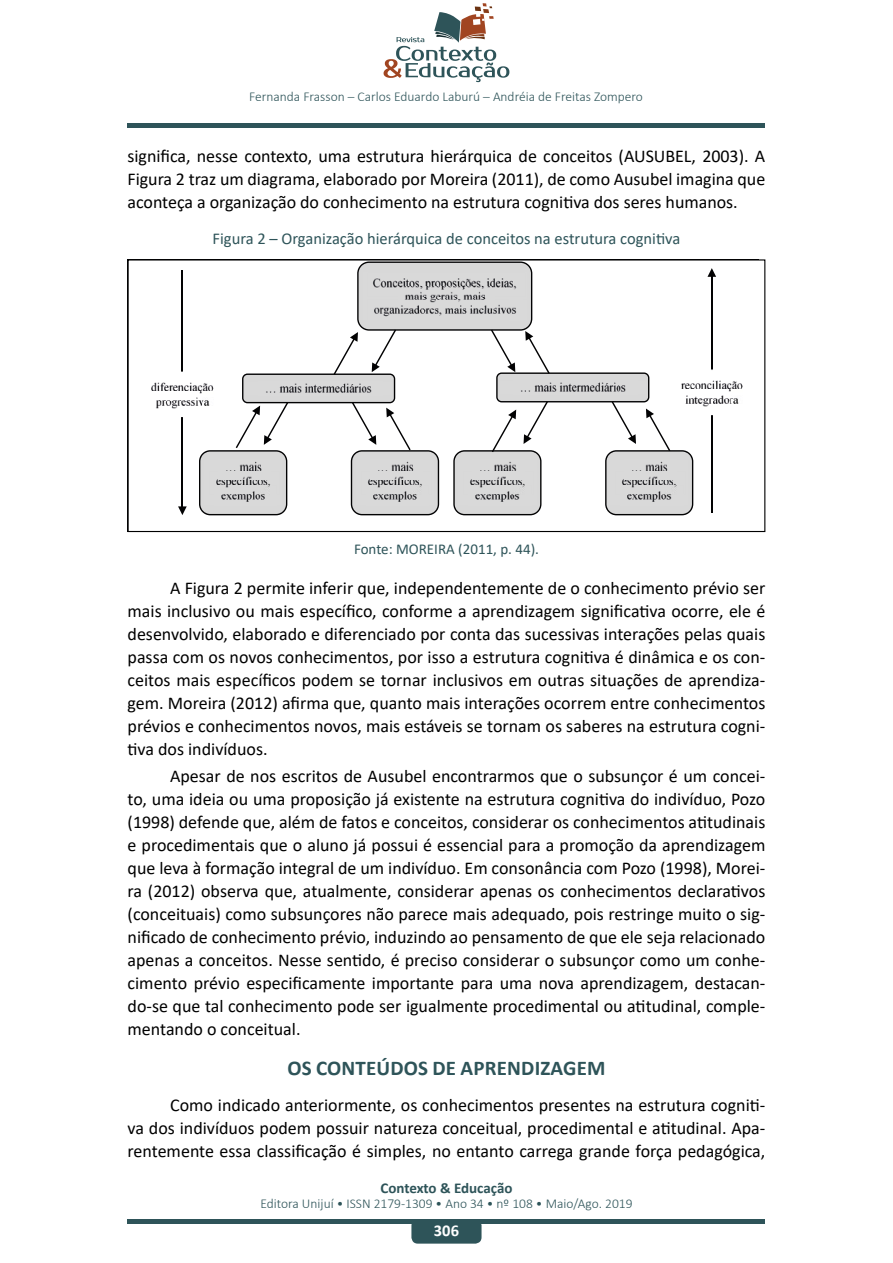
<style>
.page{position:relative;width:893px;height:1263px;background:#fff}
.page>*{position:absolute;margin:0;border:0;box-sizing:border-box;transform-origin:0 0}
.t1{font:700 21px "Calibri";letter-spacing:.01em;color:#2e5459}
.t2{font:18px/23px "Calibri";color:#000;text-align:justify}
.t3{font:16.5px "Calibri";color:#2e5459}
.t4{font:700 16.5px "Calibri";color:#fff}
.t5{font:15px "Calibri";color:#2e5459}
.t6{font:700 15px "Calibri";letter-spacing:-.005em;color:#2e5459}
.t7{font:300 13.5px "Calibri";color:#2e5459}
</style>
<div class="page">
<div style="left:128px;top:1219px;width:637px;height:5px;background:#2e5459"></div>
<div style="left:411px;top:1219px;width:71px;height:24px;background:#2e5459;border-radius:6px"></div>
<div style="left:128px;top:123px;width:637px;height:5px;background:#2e5459"></div>
<svg style="left:384px;top:3px;width:125px;height:79px"></svg>
<hr style="left:127px;top:259px;width:632px;height:1px;background:#020203">
<hr style="left:127px;top:260px;width:1px;height:272px;background:#020203">
<svg style="left:151px;top:261px;width:592px;height:254px"></svg>
<p class="t7" style="left:249px;top:88px;width:395px">Fernanda Frasson – Carlos Eduardo Laburú – Andréia de Freitas Zompero</p>
<p class="t2" style="left:128px;top:144px;width:639px">significa, nesse contexto, uma estrutura hierárquica de conceitos (AUSUBEL, 2003). A Figura 2 traz um diagrama, elaborado por Moreira (2011), de como Ausubel imagina que aconteça a organização do conhecimento na estrutura cognitiva dos seres humanos.</p>
<p class="t3" style="left:213px;top:227px;width:469px">Figura 2 – Organização hierárquica de conceitos na estrutura cognitiva</p>
<p class="t5" style="left:354px;top:538px;width:186px">Fonte: MOREIRA (2011, p. 44).</p>
<p class="t2" style="left:128px;top:576px;width:639px;text-indent:43px">A Figura 2 permite inferir que, independentemente de o conhecimento prévio ser mais inclusivo ou mais específico, conforme a aprendizagem significativa ocorre, ele é desenvolvido, elaborado e diferenciado por conta das sucessivas interações pelas quais passa com os novos conhecimentos, por isso a estrutura cognitiva é dinâmica e os con&shy;ceitos mais específicos podem se tornar inclusivos em outras situações de aprendiza&shy;gem. Moreira (2012) afirma que, quanto mais interações ocorrem entre conhecimentos prévios e conhecimentos novos, mais estáveis se tornam os saberes na estrutura cogni&shy;tiva dos indivíduos.</p>
<p class="t2" style="left:128px;top:764px;width:639px;text-indent:43px">Apesar de nos escritos de Ausubel encontrarmos que o subsunçor é um concei&shy;to, uma ideia ou uma proposição já existente na estrutura cognitiva do indivíduo, Pozo (1998) defende que, além de fatos e conceitos, considerar os conhecimentos atitudinais e procedimentais que o aluno já possui é essencial para a promoção da aprendizagem que leva à formação integral de um indivíduo. Em consonância com Pozo (1998), Morei&shy;ra (2012) observa que, atualmente, considerar apenas os conhecimentos declarativos (conceituais) como subsunçores não parece mais adequado, pois restringe muito o sig&shy;nificado de conhecimento prévio, induzindo ao pensamento de que ele seja relacionado apenas a conceitos. Nesse sentido, é preciso considerar o subsunçor como um conhe&shy;cimento prévio especificamente importante para uma nova aprendizagem, destacan&shy;do-se que tal conhecimento pode ser igualmente procedimental ou atitudinal, comple&shy;mentando o conceitual.</p>
<p class="t1" style="left:287px;top:1053px;width:320px">OS CONTEÚDOS DE APRENDIZAGEM</p>
<p class="t2" style="left:128px;top:1093px;width:639px;text-indent:43px">Como indicado anteriormente, os conhecimentos presentes na estrutura cogniti&shy;va dos indivíduos podem possuir natureza conceitual, procedimental e atitudinal. Apa&shy;rentemente essa classificação é simples, no entanto carrega grande força pedagógica,</p>
<p class="t6" style="left:380px;top:1177px;width:134px">Contexto &amp; Educação</p>
<p class="t7" style="left:260px;top:1195px;width:374px">Editora Unijuí • ISSN 2179-1309 • Ano 34 • nº 108 • Maio/Ago. 2019</p>
<p class="t4" style="left:434px;top:1219px;width:27px">306</p>
</div>
